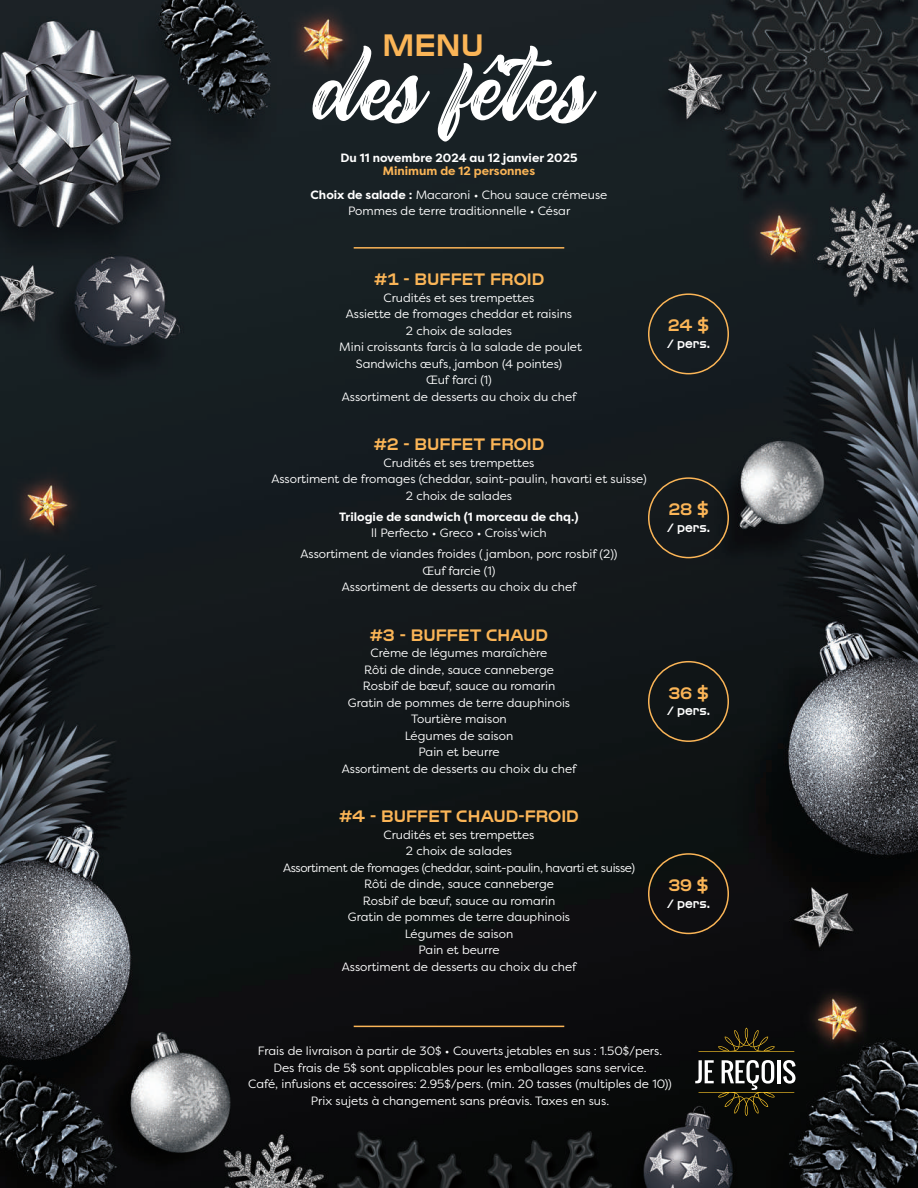
<style>
.page{position:relative;width:918px;height:1188px;background:#fff}
.page>*{position:absolute;margin:0;border:0;box-sizing:border-box;transform-origin:0 0}
.t1{font:85.35px "Rustling Trees";color:#fff}
.t2{font:500 30.75px "Rapid ST";color:#fbb557}
.t3{font:500 16.5px "Rapid ST";color:#fbb557}
.t4{font:12px/16.5px "Filson Pro";color:#fff;text-align:center}
.t5{font:700 12px "Filson Pro";color:#fff}
.t6{font:500 12px "Rapid ST";color:#fff}
.t7{font:700 12px "Filson Pro";color:#fbb557}
.s1{font-weight:700}
</style>
<div class="page">
<img style="left:0;top:0;width:918px;height:1188px">
<div style="left:648px;top:293px;width:81px;height:81px;border:2px solid #fbb557;border-radius:50%"></div>
<div style="left:648px;top:477px;width:81px;height:81px;border:2px solid #fbb557;border-radius:50%"></div>
<div style="left:648px;top:661px;width:81px;height:81px;border:2px solid #fbb557;border-radius:50%"></div>
<div style="left:648px;top:853px;width:81px;height:81px;border:2px solid #fbb557;border-radius:50%"></div>
<svg style="left:695px;top:1060px;width:101px;height:56px;background:#3e3e37"></svg>
<svg style="left:699px;top:1028px;width:95px;height:24px;background:#201b0d"></svg>
<hr style="left:354px;top:247px;width:210px;height:2px;background:#fbb557">
<hr style="left:354px;top:1026px;width:210px;height:1px;background:#fbb557">
<h2 class="t2" style="left:382px;top:25px;width:103px">MENU</h2>
<h1 class="t1" style="left:318px;top:20px;width:278px">des fêtes</h1>
<p class="t5" style="left:340px;top:150px;width:239px">Du 11 novembre 2024 au 12 janvier 2025</p>
<p class="t7" style="left:383px;top:163px;width:154px">Minimum de 12 personnes</p>
<p class="t4" style="left:311px;top:186px;width:298px"><span class="s1">Choix de salade :</span> Macaroni • Chou sauce crémeuse<br>Pommes de terre traditionnelle • César</p>
<h3 class="t3" style="left:374px;top:269px;width:172px">#1 - BUFFET FROID</h3>
<p class="t4" style="left:339px;top:289px;width:244px">Crudités et ses trempettes<br>Assiette de fromages cheddar et raisins<br>2 choix de salades<br>Mini croissants farcis à la salade de poulet<br>Sandwichs œufs, jambon (4 pointes)<br>Œuf farci (1)<br>Assortiment de desserts au choix du chef</p>
<h3 class="t3" style="left:374px;top:434px;width:172px">#2 - BUFFET FROID</h3>
<p class="t4" style="left:271px;top:454px;width:377px">Crudités et ses trempettes<br>Assortiment de fromages (cheddar, saint-paulin, havarti et suisse)<br>2 choix de salades</p>
<p class="t5" style="left:339px;top:509px;width:241px">Trilogie de sandwich (1 morceau de chq.)</p>
<p class="t4" style="left:301px;top:522px;width:318px;line-height:21px">ll Perfecto • Greco • Croiss’wich<br>Assortiment de viandes froides ( jambon, porc rosbif (2))</p>
<p class="t4" style="left:342px;top:562px;width:236px">Œuf farcie (1)<br>Assortiment de desserts au choix du chef</p>
<h3 class="t3" style="left:370px;top:624px;width:180px">#3 - BUFFET CHAUD</h3>
<p class="t4" style="left:342px;top:645px;width:236px">Crème de légumes maraîchère<br>Rôti de dinde, sauce canneberge<br>Rosbif de bœuf, sauce au romarin<br>Gratin de pommes de terre dauphinois<br>Tourtière maison<br>Légumes de saison<br>Pain et beurre<br>Assortiment de desserts au choix du chef</p>
<h3 class="t3" style="left:339px;top:806px;width:241px">#4 - BUFFET CHAUD-FROID</h3>
<p class="t4" style="left:283px;top:826px;width:353px">Crudités et ses trempettes<br>2 choix de salades<br>Assortiment de fromages (cheddar, saint-paulin, havarti et suisse)<br>Rôti de dinde, sauce canneberge<br>Rosbif de bœuf, sauce au romarin<br>Gratin de pommes de terre dauphinois<br>Légumes de saison<br>Pain et beurre<br>Assortiment de desserts au choix du chef</p>
<h3 class="t3" style="left:668px;top:315px;width:43px">24 $</h3>
<p class="t6" style="left:667px;top:336px;width:45px">/ pers.</p>
<h3 class="t3" style="left:668px;top:499px;width:42px">28 $</h3>
<p class="t6" style="left:667px;top:520px;width:45px">/ pers.</p>
<h3 class="t3" style="left:668px;top:682px;width:42px">36 $</h3>
<p class="t6" style="left:667px;top:703px;width:45px">/ pers.</p>
<h3 class="t3" style="left:668px;top:875px;width:42px">39 $</h3>
<p class="t6" style="left:667px;top:896px;width:45px">/ pers.</p>
<p class="t4" style="left:248px;top:1042px;width:425px">Frais de livraison à partir de 30$ • Couverts jetables en sus : 1.50$/pers.<br>Des frais de 5$ sont applicables pour les emballages sans service.<br>Café, infusions et accessoires: 2.95$/pers. (min. 20 tasses (multiples de 10))<br>Prix sujets à changement sans préavis. Taxes en sus.</p>
</div>
